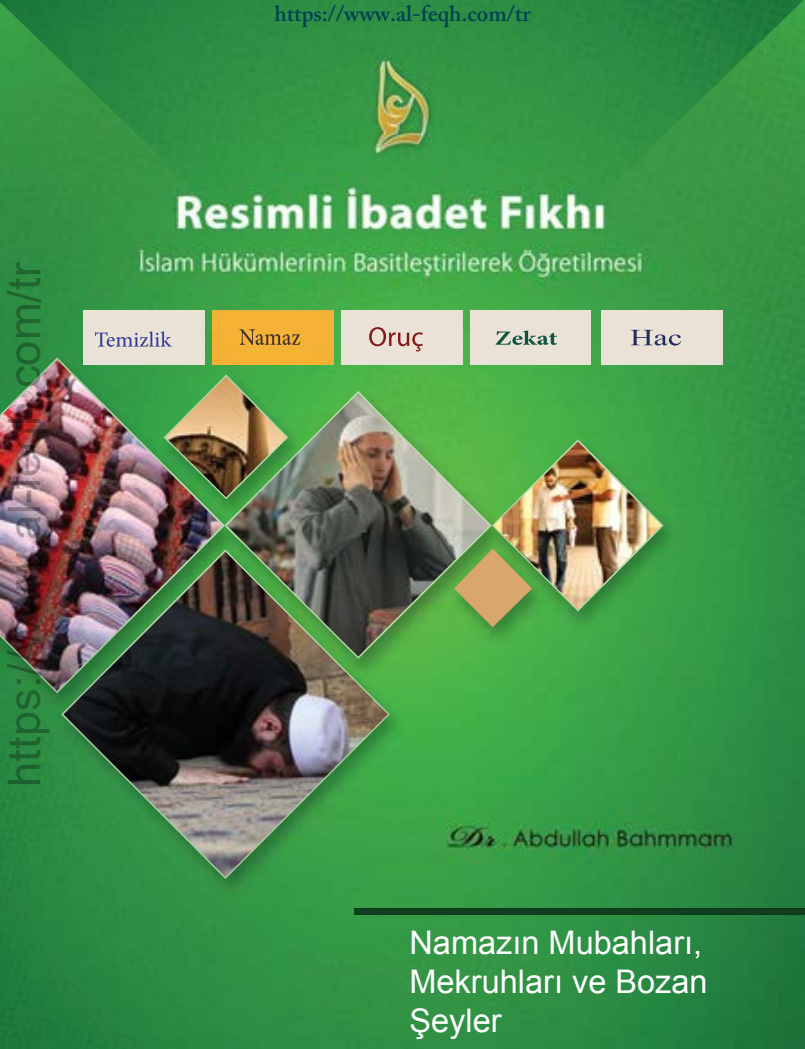
<style>
.page{position:relative;width:805px;height:1049px;background:#fff}
.page>*{position:absolute;margin:0;border:0;box-sizing:border-box;transform-origin:0 0}
.t1{font:45.38px "Arial";color:rgb(0 0 0/.29)}
.t2{font:32.5px/39px "Arial";color:#fff}
.t3{font:600 22.5px "Adobe Caslon Pro";color:#004054}
</style>
<div class="page">
<img style="left:0;top:0;width:804px;height:1048px">
<img style="left:406px;top:0;width:398px;height:648px">
<img style="left:0;top:0;width:394px;height:391px">
<img style="left:0;top:360px;width:222px;height:331px">
<img style="left:163px;top:374px;width:125px;height:125px">
<img style="left:166px;top:376px;width:120px;height:121px;border-radius:50%">
<img style="left:61px;top:648px;width:328px;height:230px">
<img style="left:61px;top:549px;width:163px;height:99px">
<img style="left:64px;top:551px;width:324px;height:325px;border-radius:50%">
<img style="left:224px;top:391px;width:267px;height:267px">
<img style="left:224px;top:391px;width:170px;height:257px">
<img style="left:227px;top:393px;width:262px;height:263px;border-radius:50%">
<img style="left:491px;top:439px;width:172px;height:172px">
<img style="left:493px;top:441px;width:168px;height:168px;border-radius:50%">
<img style="left:454px;top:548px;width:78px;height:79px">
<div style="left:354px;top:908px;width:450px;height:6px;background:#0e3e1e"></div>
<img style="left:84px;top:310px;width:120px;height:54px">
<div style="left:601px;top:310px;width:120px;height:54px;background:#eae2d7"></div>
<div style="left:341px;top:310px;width:121px;height:54px;background:#eae2d7"></div>
<img style="left:470px;top:310px;width:120px;height:54px">
<img style="left:212px;top:310px;width:121px;height:54px">
<h1 class="t1" style="left:-7px;top:786px;width:526px;rotate:-90deg">https://www.al-feqh.com/tr</h1>
<p class="t3" style="left:274px;top:0;width:257px">https://www.al-feqh.com/tr</p>
<p class="t2" style="left:409px;top:923px;width:300px">Namazın Mubahları,<br>Mekruhları ve Bozan<br>Şeyler</p>
</div>
